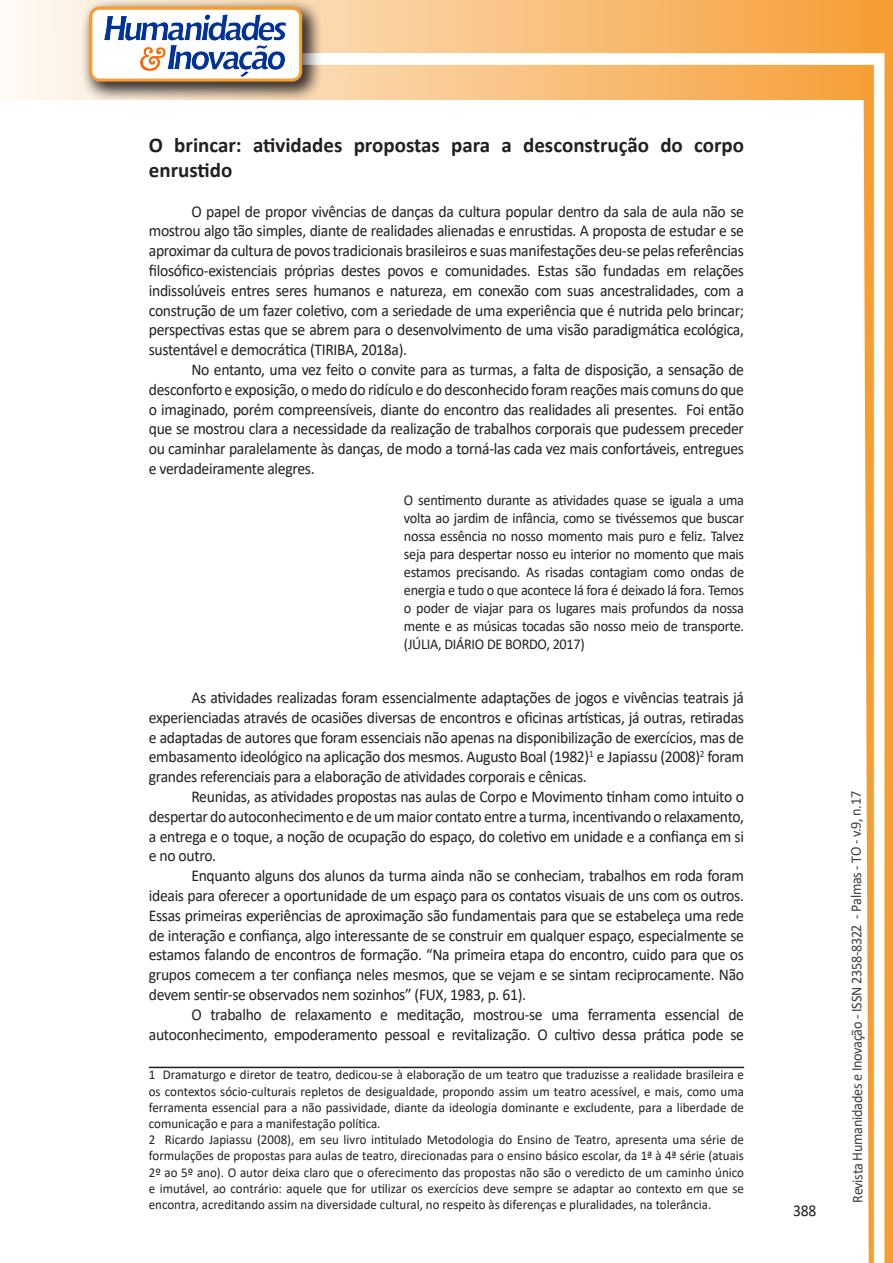
<style>
.page{position:relative;width:893px;height:1263px;background:#fff}
.page>*{position:absolute;margin:0;border:0;box-sizing:border-box;transform-origin:0 0}
.Titulo_2{font:700 21px/25.2px "Calibri";color:#231f20}
.texto{font:16.5px/19.8px "Calibri";letter-spacing:-.02em;color:#231f20;text-align:justify;scale:.95 1}
.citacao{font:15px/18px "Calibri";letter-spacing:-.02em;color:#231f20;text-align:justify;scale:.95 1}
.t1{font:15px "Calibri";letter-spacing:-.025em;color:#3e3e3f;scale:.95 1}
.Rodapé{font:13.5px/16.2px "Calibri";color:#231f20;text-align:justify;scale:.96 1}
</style>
<div class="page">
<svg style="left:5px;top:0;width:858px;height:100px;background:#f9c484"></svg>
<div style="left:302px;top:53px;width:582px;height:12px;background:#fff;border:2px solid #fff"></div>
<svg style="left:863px;top:0;width:30px;height:1263px"></svg>
<div style="left:81px;top:0;width:241px;height:102px;background:#231f20;opacity:.75"></div>
<div style="left:91px;top:8px;width:210px;height:72px;background:#fff;border-radius:9px"></div>
<img style="left:104px;top:14px;width:181px;height:62px">
<div style="left:89px;top:7px;width:213px;height:75px;border:3px solid #f69e34;border-radius:9px"></div>
<hr style="left:149px;top:1067px;width:595px;height:1px;background:#231f20">
<p class="Titulo_2" style="left:149px;top:132px;width:597px">O brincar: atividades propostas para a desconstrução do corpo enrustido</p>
<p class="texto" style="left:149px;top:201px;width:628px;text-indent:43px">O papel de propor vivências de danças da cultura popular dentro da sala de aula não se mostrou algo tão simples, diante de realidades alienadas e enrustidas. A proposta de estudar e se aproximar da cultura de povos tradicionais brasileiros e suas manifestações deu-se pelas referências filosófico-existenciais próprias destes povos e comunidades. Estas são fundadas em relações indissolúveis entres seres humanos e natureza, em conexão com suas ancestralidades, com a construção de um fazer coletivo, com a seriedade de uma experiência que é nutrida pelo brincar; perspectivas estas que se abrem para o desenvolvimento de uma visão paradigmática ecológica, sustentável e democrática (TIRIBA, 2018a).</p>
<p class="texto" style="left:149px;top:359px;width:628px;text-indent:43px">No entanto, uma vez feito o convite para as turmas, a falta de disposição, a sensação de desconforto e exposição, o medo do ridículo e do desconhecido foram reações mais comuns do que o imaginado, porém compreensíveis, diante do encontro das realidades ali presentes. Foi então que se mostrou clara a necessidade da realização de trabalhos corporais que pudessem preceder ou caminhar paralelamente às danças, de modo a torná-las cada vez mais confortáveis, entregues e verdadeiramente alegres.</p>
<p class="citacao" style="left:404px;top:490px;width:360px">O sentimento durante as atividades quase se iguala a uma volta ao jardim de infância, como se tivéssemos que buscar nossa essência no nosso momento mais puro e feliz. Talvez seja para despertar nosso eu interior no momento que mais estamos precisando. As risadas contagiam como ondas de energia e tudo o que acontece lá fora é deixado lá fora. Temos o poder de viajar para os lugares mais profundos da nossa mente e as músicas tocadas são nosso meio de transporte. (JÚLIA, DIÁRIO DE BORDO, 2017)</p>
<p class="texto" style="left:149px;top:687px;width:628px;text-indent:43px">As atividades realizadas foram essencialmente adaptações de jogos e vivências teatrais já experienciadas através de ocasiões diversas de encontros e oficinas artísticas, já outras, retiradas e adaptadas de autores que foram essenciais não apenas na disponibilização de exercícios, mas de embasamento ideológico na aplicação dos mesmos. Augusto Boal (1982)<sup>1</sup> e Japiassu (2008)<sup>2</sup> foram grandes referenciais para a elaboração de atividades corporais e cênicas.</p>
<p class="texto" style="left:149px;top:786px;width:628px;text-indent:43px">Reunidas, as atividades propostas nas aulas de Corpo e Movimento tinham como intuito o despertar do autoconhecimento e de um maior contato entre a turma, incentivando o relaxamento, a entrega e o toque, a noção de ocupação do espaço, do coletivo em unidade e a confiança em si e no outro.</p>
<p class="texto" style="left:149px;top:865px;width:628px;text-indent:43px">Enquanto alguns dos alunos da turma ainda não se conheciam, trabalhos em roda foram ideais para oferecer a oportunidade de um espaço para os contatos visuais de uns com os outros.<br>Essas primeiras experiências de aproximação são fundamentais para que se estabeleça uma rede de interação e confiança, algo interessante de se construir em qualquer espaço, especialmente se estamos falando de encontros de formação. “Na primeira etapa do encontro, cuido para que os grupos comecem a ter confiança neles mesmos, que se vejam e se sintam reciprocamente. Não devem sentir-se observados nem sozinhos” (FUX, 1983, p. 61).</p>
<p class="texto" style="left:149px;top:1004px;width:628px;text-align:right">O trabalho de relaxamento e meditação, mostrou-se uma ferramenta essencial de autoconhecimento, empoderamento pessoal e revitalização. O cultivo dessa prática pode se</p>
<p class="Rodapé" style="left:149px;top:1066px;width:621px">1 Dramaturgo e diretor de teatro, dedicou-se à elaboração de um teatro que traduzisse a realidade brasileira e os contextos sócio-culturais repletos de desigualdade, propondo assim um teatro acessível, e mais, como uma ferramenta essencial para a não passividade, diante da ideologia dominante e excludente, para a liberdade de comunicação e para a manifestação política.</p>
<p class="Rodapé" style="left:149px;top:1131px;width:621px">2 Ricardo Japiassu (2008), em seu livro intitulado Metodologia do Ensino de Teatro, apresenta uma série de formulações de propostas para aulas de teatro, direcionadas para o ensino básico escolar, da 1ª à 4ª série (atuais 2º ao 5º ano). O autor deixa claro que o oferecimento das propostas não são o veredicto de um caminho único e imutável, ao contrário: aquele que for utilizar os exercícios deve sempre se adaptar ao contexto em que se encontra, acreditando assim na diversidade cultural, no respeito às diferenças e pluralidades, na tolerância.</p>
<p class="texto" style="left:793px;top:1200px;width:26px">388</p>
<p class="t1" style="left:846px;top:1203px;width:435px;rotate:-90deg">Revista Humanidades e Inovação - ISSN 2358-8322 - Palmas - TO - v.9, n.17</p>
</div>
